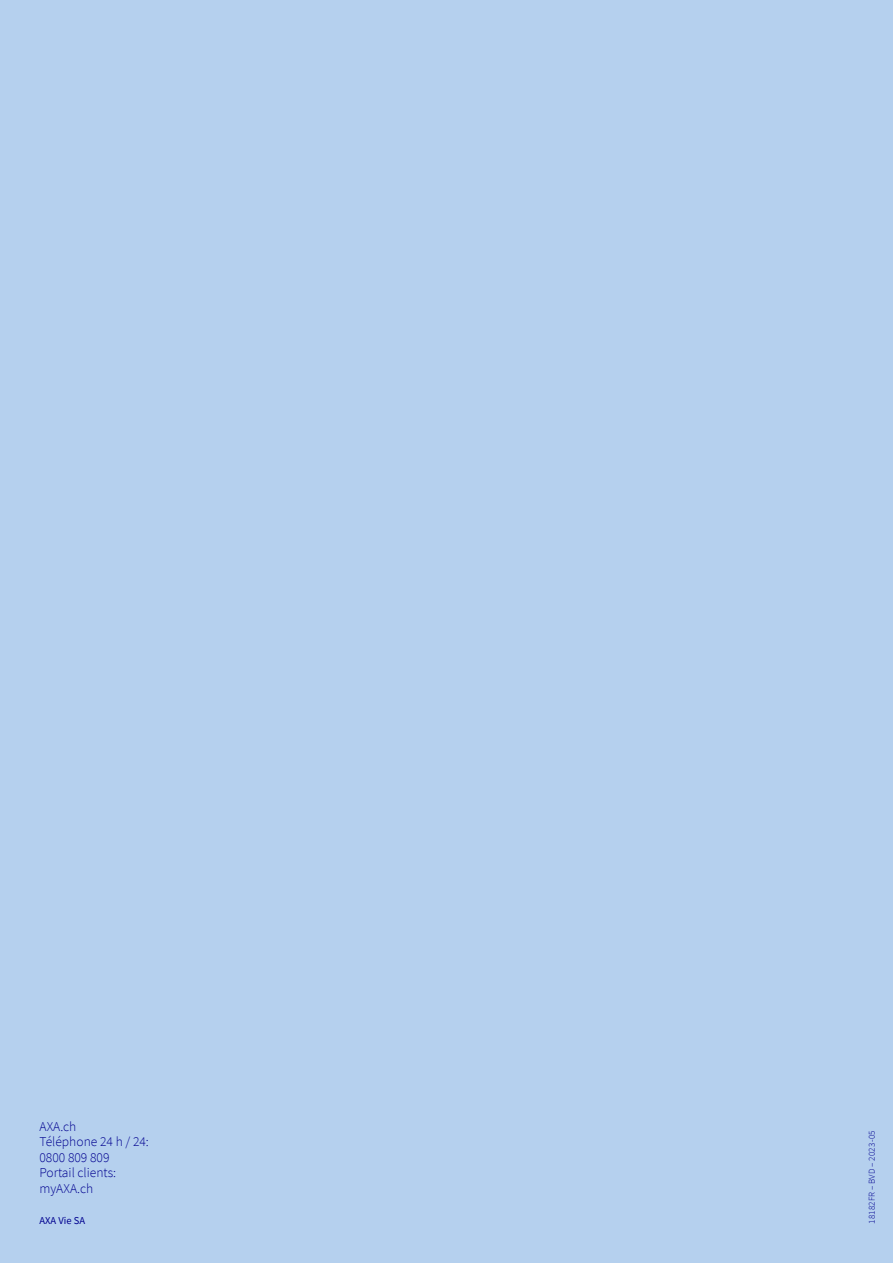
<style>
.page{position:relative;width:893px;height:1263px;background:#b5d0ee}
.page>*{position:absolute;margin:0;border:0;box-sizing:border-box;transform-origin:0 0}
.t1{font:300 13.5px/15.5px "Source Sans Pro";color:#00008f}
.t2{font:10.5px "Source Sans Pro";color:#00008f}
.t3{font:300 9px "Source Sans Pro";letter-spacing:.02em;color:#00008f}
</style>
<div class="page">
<p class="t1" style="left:39px;top:1119px;width:111px">AXA.ch<br>Téléphone 24 h / 24:<br>0800 809 809<br>Portail clients: myAXA.ch</p>
<p class="t2" style="left:39px;top:1213px;width:47px">AXA Vie SA</p>
<p class="t3" style="left:866px;top:1223px;width:95px;rotate:-90deg">18182FR – BVD – 2023-05</p>
</div>
